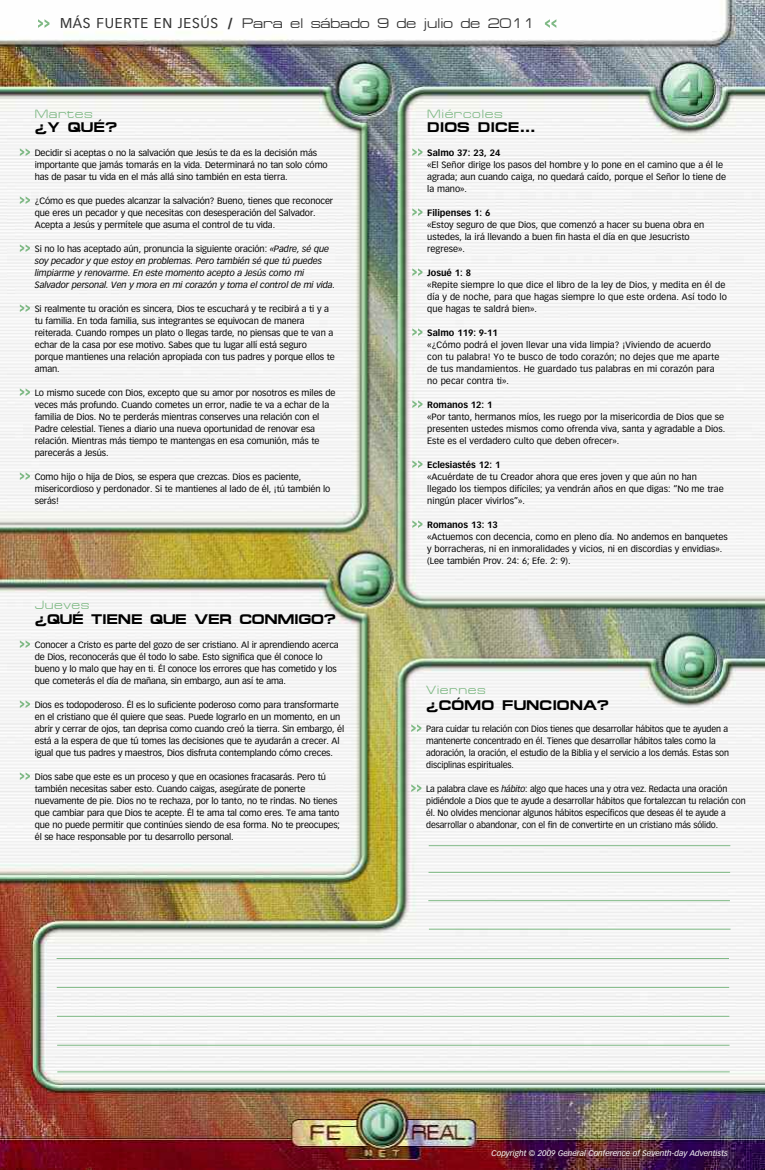
<style>
.page{position:relative;width:765px;height:1170px;background:#fff}
.page>*{position:absolute;margin:0;border:0;box-sizing:border-box;transform-origin:0 0}
.t1{font:expanded 14px "Micro FLF";letter-spacing:-.015em;color:#333}
.t2{font:700 expanded 14px "Micro FLF";color:#000}
.t3{font:700 expanded 14px "Micro FLF";letter-spacing:-.02em;color:#000}
.t4{font:expanded 12px "Micro FLF";letter-spacing:.05em;color:#7fb985}
.t5{font:9px/12px "Vectora LH";letter-spacing:-.01em;color:#000}
.t6{font:9px/12px "Vectora LH";letter-spacing:-.01em;color:#000;scale:.96 1}
.t7{font:9px/12px "Vectora LH";letter-spacing:.01em;color:#000}
.t8{font:italic 9px/12px "Vectora LH";letter-spacing:-.01em;color:#000}
.t9{font:700 9px "Vectora LH";color:#000}
.t10{font:italic 8px "Vectora LH";color:#fff}
.s1{font-family:"Vectora LH";font-stretch:normal}
.s2{font-weight:700}
.s3{font-style:normal}
.s4{font-style:italic}
</style>
<div class="page">
<img style="left:0;top:0;width:765px;height:1170px">
<svg style="left:412px;top:520px;width:10px;height:8px"></svg>
<svg style="left:412px;top:460px;width:10px;height:8px"></svg>
<svg style="left:412px;top:400px;width:10px;height:8px"></svg>
<svg style="left:412px;top:328px;width:10px;height:8px"></svg>
<svg style="left:412px;top:268px;width:10px;height:8px"></svg>
<svg style="left:412px;top:208px;width:10px;height:8px"></svg>
<svg style="left:412px;top:148px;width:10px;height:8px"></svg>
<svg style="left:20px;top:472px;width:10px;height:8px"></svg>
<svg style="left:20px;top:388px;width:10px;height:8px"></svg>
<svg style="left:20px;top:304px;width:10px;height:8px"></svg>
<svg style="left:20px;top:244px;width:10px;height:8px"></svg>
<svg style="left:20px;top:196px;width:10px;height:8px"></svg>
<svg style="left:20px;top:148px;width:10px;height:8px"></svg>
<svg style="left:20px;top:772px;width:10px;height:8px"></svg>
<svg style="left:20px;top:700px;width:10px;height:8px"></svg>
<svg style="left:20px;top:640px;width:10px;height:8px"></svg>
<svg style="left:38px;top:19px;width:12px;height:9px"></svg>
<svg style="left:545px;top:19px;width:11px;height:9px"></svg>
<svg style="left:411px;top:784px;width:10px;height:8px"></svg>
<svg style="left:411px;top:724px;width:10px;height:8px"></svg>
<hr style="left:428px;top:900px;width:302px;height:1px;background:#7fb985">
<hr style="left:57px;top:958px;width:672px;height:1px;background:#7fb985">
<hr style="left:57px;top:987px;width:672px;height:1px;background:#7fb985">
<hr style="left:57px;top:1016px;width:672px;height:1px;background:#7fb985">
<hr style="left:57px;top:1045px;width:673px;height:1px;background:#7fb985">
<hr style="left:429px;top:872px;width:301px;height:1px;background:#7fb985">
<hr style="left:429px;top:929px;width:302px;height:1px;background:#7fb985">
<hr style="left:429px;top:845px;width:301px;height:1px;background:#7fb985">
<hr style="left:57px;top:1072px;width:673px;height:1px;background:#7fb985">
<h1 class="t1" style="left:60px;top:15px;width:477px"><span class="s1">MÁS FUERTE EN JESÚS</span> <span class="s2">/</span> Para el sábado 9 de julio de 2011</h1>
<h2 class="t4" style="left:35px;top:107px;width:59px">Martes</h2>
<h1 class="t2" style="left:35px;top:119px;width:84px">¿Y QUÉ?</h1>
<p class="t5" style="left:35px;top:147px;width:295px">Decidir si aceptas o no la salvación que Jesús te da es la decisión más importante que jamás tomarás en la vida. Determinará no tan solo cómo has de pasar tu vida en el más allá sino también en esta tierra.</p>
<p class="t5" style="left:35px;top:195px;width:300px">¿Cómo es que puedes alcanzar la salvación? Bueno, tienes que reconocer que eres un pecador y que necesitas con desesperación del Salvador.<br>Acepta a Jesús y permítele que asuma el control de tu vida.</p>
<p class="t8" style="left:35px;top:243px;width:302px"><span class="s3">Si no lo has aceptado aún, pronuncia la siguiente oración:</span> «Padre, sé que soy pecador y que estoy en problemas. Pero también sé que tú puedes limpiarme y renovarme. En este momento acepto a Jesús como mi Salvador personal. Ven y mora en mi corazón y toma el control de mi vida.</p>
<p class="t5" style="left:35px;top:303px;width:302px">Si realmente tu oración es sincera, Dios te escuchará y te recibirá a ti y a tu familia. En toda familia, sus integrantes se equivocan de manera reiterada. Cuando rompes un plato o llegas tarde, no piensas que te van a echar de la casa por ese motivo. Sabes que tu lugar allí está seguro porque mantienes una relación apropiada con tus padres y porque ellos te aman.</p>
<p class="t5" style="left:35px;top:387px;width:302px">Lo mismo sucede con Dios, excepto que su amor por nosotros es miles de veces más profundo. Cuando cometes un error, nadie te va a echar de la familia de Dios. No te perderás mientras conserves una relación con el Padre celestial. Tienes a diario una nueva oportunidad de renovar esa relación. Mientras más tiempo te mantengas en esa comunión, más te parecerás a Jesús.</p>
<p class="t5" style="left:35px;top:471px;width:297px">Como hijo o hija de Dios, se espera que crezcas. Dios es paciente, misericordioso y perdonador. Si te mantienes al lado de él, ¡tú también lo serás!</p>
<h2 class="t4" style="left:35px;top:598px;width:56px">Jueves</h2>
<h1 class="t3" style="left:35px;top:611px;width:303px">¿QUÉ TIENE QUE VER CONMIGO?</h1>
<p class="t5" style="left:35px;top:639px;width:306px">Conocer a Cristo es parte del gozo de ser cristiano. Al ir aprendiendo acerca de Dios, reconocerás que él todo lo sabe. Esto significa que él conoce lo bueno y lo malo que hay en ti. Él conoce los errores que has cometido y los que cometerás el día de mañana, sin embargo, aun así te ama.</p>
<p class="t5" style="left:35px;top:699px;width:311px">Dios es todopoderoso. Él es lo suficiente poderoso como para transformarte en el cristiano que él quiere que seas. Puede lograrlo en un momento, en un abrir y cerrar de ojos, tan deprisa como cuando creó la tierra. Sin embargo, él está a la espera de que tú tomes las decisiones que te ayudarán a crecer. Al igual que tus padres y maestros, Dios disfruta contemplando cómo creces.</p>
<p class="t5" style="left:35px;top:771px;width:307px">Dios sabe que este es un proceso y que en ocasiones fracasarás. Pero tú también necesitas saber esto. Cuando caigas, asegúrate de ponerte nuevamente de pie. Dios no te rechaza, por lo tanto, no te rindas. No tienes que cambiar para que Dios te acepte. Él te ama tal como eres. Te ama tanto que no puede permitir que continúes siendo de esa forma. No te preocupes; él se hace responsable por tu desarrollo personal.</p>
<h2 class="t4" style="left:427px;top:107px;width:77px">Miércoles</h2>
<h1 class="t2" style="left:427px;top:119px;width:109px">DIOS DICE…</h1>
<p class="t9" style="left:427px;top:149px;width:75px">Salmo 37: 23, 24</p>
<p class="t5" style="left:427px;top:159px;width:300px">«El Señor dirige los pasos del hombre y lo pone en el camino que a él le agrada; aun cuando caiga, no quedará caído, porque el Señor lo tiene de la mano».</p>
<p class="t9" style="left:427px;top:209px;width:65px">Filipenses 1: 6</p>
<p class="t5" style="left:427px;top:219px;width:279px">«Estoy seguro de que Dios, que comenzó a hacer su buena obra en ustedes, la irá llevando a buen fin hasta el día en que Jesucristo regrese».</p>
<p class="t9" style="left:427px;top:269px;width:45px">Josué 1: 8</p>
<p class="t7" style="left:427px;top:279px;width:301px">«Repite siempre lo que dice el libro de la ley de Dios, y medita en él de día y de noche, para que hagas siempre lo que este ordena. Así todo lo que hagas te saldrá bien».</p>
<p class="t9" style="left:427px;top:329px;width:72px">Salmo 119: 9-11</p>
<p class="t7" style="left:427px;top:339px;width:294px">«¿Cómo podrá el joven llevar una vida limpia? ¡Viviendo de acuerdo con tu palabra! Yo te busco de todo corazón; no dejes que me aparte de tus mandamientos. He guardado tus palabras en mi corazón para no pecar contra ti».</p>
<p class="t9" style="left:427px;top:401px;width:67px">Romanos 12: 1</p>
<p class="t5" style="left:427px;top:411px;width:299px">«Por tanto, hermanos míos, les ruego por la misericordia de Dios que se presenten ustedes mismos como ofrenda viva, santa y agradable a Dios.<br>Este es el verdadero culto que deben ofrecer».</p>
<p class="t9" style="left:427px;top:461px;width:75px">Eclesiastés 12: 1</p>
<p class="t5" style="left:427px;top:471px;width:298px">«Acuérdate de tu Creador ahora que eres joven y que aún no han llegado los tiempos difíciles; ya vendrán años en que digas: “No me trae ningún placer vivirlos”».</p>
<p class="t9" style="left:427px;top:521px;width:72px">Romanos 13: 13</p>
<p class="t5" style="left:427px;top:531px;width:302px">«Actuemos con decencia, como en pleno día. No andemos en banquetes y borracheras, ni en inmoralidades y vicios, ni en discordias y envidias». (Lee también Prov. 24: 6; Efe. 2: 9).</p>
<h2 class="t4" style="left:426px;top:683px;width:61px">Viernes</h2>
<h1 class="t2" style="left:426px;top:697px;width:184px">¿CÓMO FUNCIONA?</h1>
<p class="t6" style="left:426px;top:723px;width:317px">Para cuidar tu relación con Dios tienes que desarrollar hábitos que te ayuden a mantenerte concentrado en él. Tienes que desarrollar hábitos tales como la adoración, la oración, el estudio de la Biblia y el servicio a los demás. Estas son disciplinas espirituales.</p>
<p class="t6" style="left:426px;top:783px;width:334px">La palabra clave es <span class="s4">hábito</span>: algo que haces una y otra vez. Redacta una oración pidiéndole a Dios que te ayude a desarrollar hábitos que fortalezcan tu relación con él. No olvides mencionar algunos hábitos específicos que deseas él te ayude a desarrollar o abandonar, con el fin de convertirte en un cristiano más sólido.</p>
<p class="t10" style="left:492px;top:1149px;width:238px">Copyright © 2009 General Conference of Seventh-day Adventists</p>
</div>
